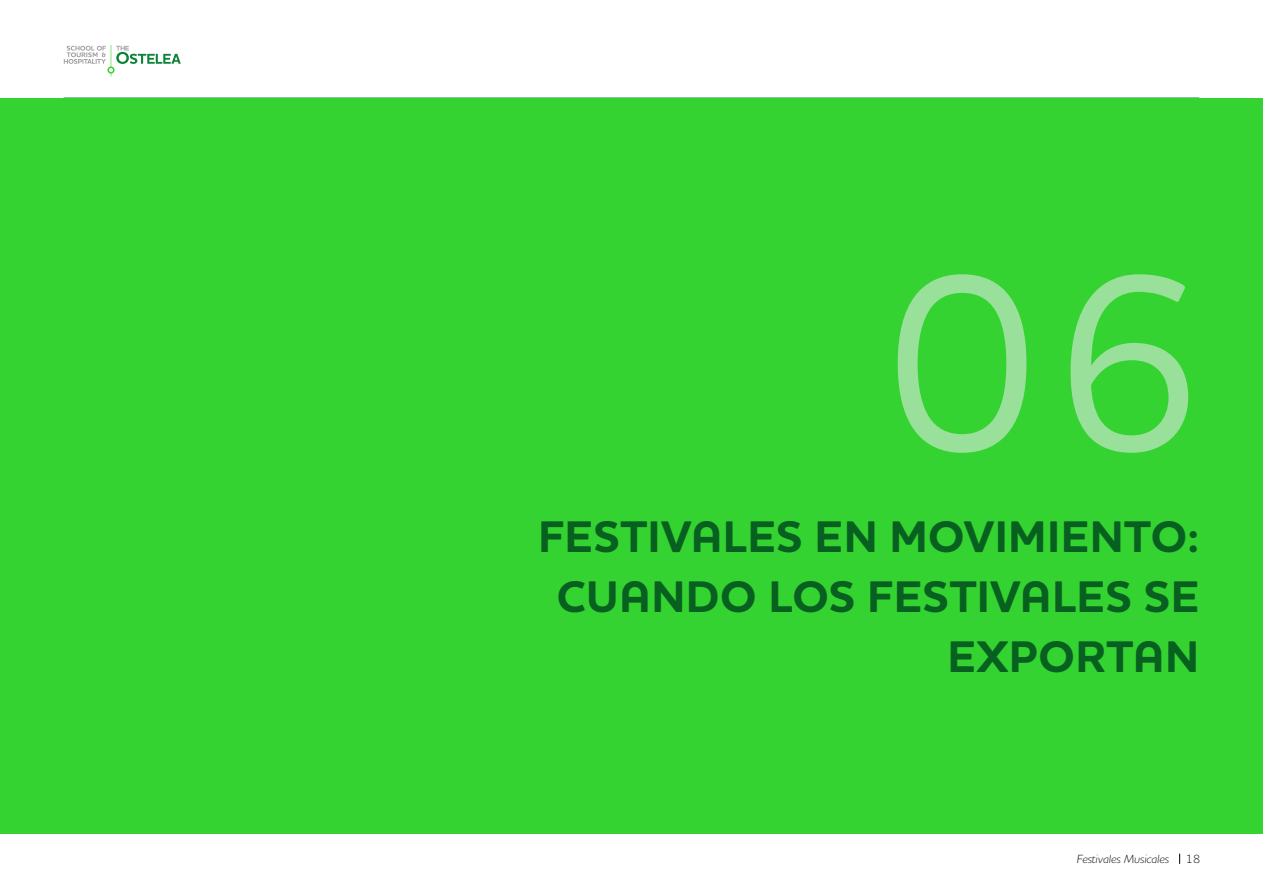
<style>
.page{position:relative;width:1263px;height:893px;background:#fff}
.page>*{position:absolute;margin:0;border:0;box-sizing:border-box;transform-origin:0 0}
.t1{font:500 255px "Houschka Pro";color:#99e19a}
.t2{font:700 45px/60px "Houschka Pro";letter-spacing:.015em;color:#07601f;text-align:right}
.t3{font:italic 300 12px "Houschka Pro";color:#000}
.t4{font:300 12px "Houschka Pro";color:#000}
</style>
<div class="page">
<svg style="left:64px;top:45px;width:117px;height:32px"></svg>
<hr style="left:64px;top:833px;width:1135px;height:1px;background:#148637">
<div style="left:0;top:98px;width:1263px;height:735px;background:#35d331"></div>
<h1 class="t1" style="left:886px;top:201px;width:322px">06</h1>
<p class="t2" style="left:538px;top:508px;width:662px">FESTIVALES EN MOVIMIENTO:<br>CUANDO LOS FESTIVALES SE<br>EXPORTAN</p>
<p class="t3" style="left:1077px;top:851px;width:94px">Festivales Musicales</p>
<p class="t4" style="left:1186px;top:851px;width:16px">18</p>
</div>
